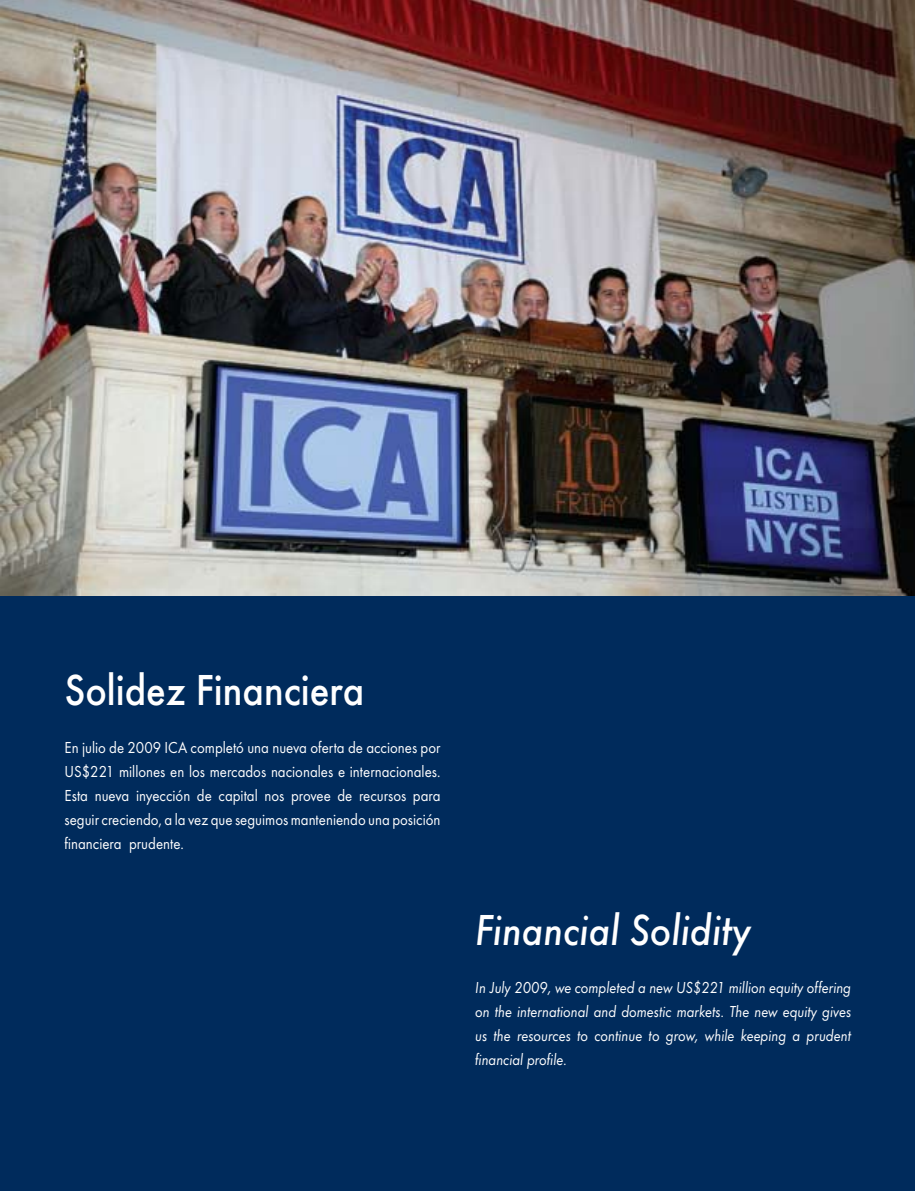
<style>
.page{position:relative;width:915px;height:1191px;background:#fff}
.page>*{position:absolute;margin:0;border:0;box-sizing:border-box;transform-origin:0 0}
.t1{font:500 45px "Futura T";color:#fff;scale:.9 1}
.t2{font:italic 500 45px "Futura T";color:#fff;scale:.9 1}
.t3{font:16.5px/24px "Futura T";color:#fff;text-align:justify;scale:.9 1}
.t4{font:italic 16.5px/24px "Futura T";color:#fff;text-align:justify;scale:.9 1}
</style>
<div class="page">
<div style="left:0;top:0;width:914px;height:1191px;background:#002b5c"></div>
<img style="left:0;top:0;width:914px;height:595px">
<h1 class="t1" style="left:64px;top:663px;width:334px">Solidez Financiera</h1>
<p class="t3" style="left:64px;top:735px;width:419px">En julio de 2009 ICA completó una nueva oferta de acciones por US$221 millones en los mercados nacionales e internacionales.<br>Esta nueva inyección de capital nos provee de recursos para seguir creciendo, a la vez que seguimos manteniendo una posición financiera prudente.</p>
<h1 class="t2" style="left:475px;top:903px;width:308px">Financial Solidity</h1>
<p class="t4" style="left:475px;top:975px;width:419px">In July 2009, we completed a new US$221 million equity offering on the international and domestic markets. The new equity gives us the resources to continue to grow, while keeping a prudent financial profile.</p>
</div>
